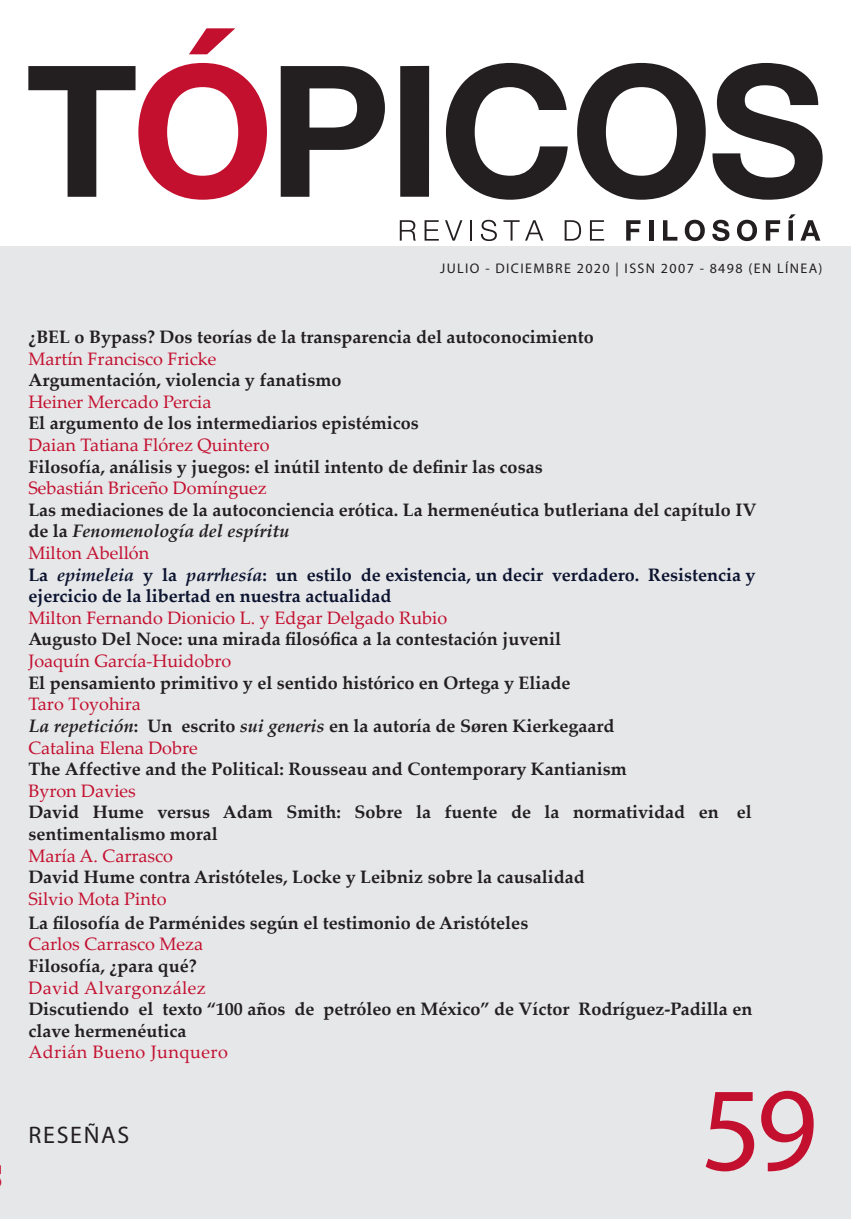
<style>
.page{position:relative;width:851px;height:1219px;background:#fff}
.page>*{position:absolute;margin:0;border:0;box-sizing:border-box;transform-origin:0 0}
.t1{font:120px "Myriad Pro";color:#c3102f}
.t2{font:24px "Myriad Pro";letter-spacing:.07em;color:#231f20}
.t3{font:700 18px "Palatino Linotype";color:#231f20}
.t4{font:18px "Palatino Linotype";color:#c3102f}
.t5{font:700 18px "Palatino Linotype";color:#0b132f}
.t6{font:18px "Palatino Linotype";letter-spacing:.025em;color:#c3102f}
.t7{font:italic 700 18px "Palatino Linotype";color:#231f20}
.t8{font:14px "Myriad Pro";letter-spacing:.1em;color:#231f20}
.s1{font-style:normal}
.s2{font-style:italic}
</style>
<div class="page">
<svg style="left:28px;top:63px;width:239px;height:137px"></svg>
<svg style="left:189px;top:28px;width:46px;height:26px"></svg>
<svg style="left:281px;top:66px;width:104px;height:131px"></svg>
<div style="left:400px;top:66px;width:29px;height:131px;background:#231f20"></div>
<svg style="left:446px;top:63px;width:121px;height:137px"></svg>
<svg style="left:577px;top:63px;width:128px;height:137px"></svg>
<svg style="left:712px;top:63px;width:110px;height:137px"></svg>
<svg style="left:400px;top:220px;width:16px;height:21px"></svg>
<svg style="left:424px;top:220px;width:14px;height:21px"></svg>
<svg style="left:445px;top:220px;width:17px;height:21px"></svg>
<hr style="left:470px;top:220px;width:2px;height:21px;background:#231f20">
<svg style="left:481px;top:220px;width:16px;height:21px"></svg>
<svg style="left:503px;top:220px;width:16px;height:21px"></svg>
<svg style="left:525px;top:220px;width:18px;height:21px"></svg>
<svg style="left:564px;top:220px;width:17px;height:21px"></svg>
<svg style="left:590px;top:220px;width:14px;height:21px"></svg>
<svg style="left:626px;top:220px;width:14px;height:21px"></svg>
<div style="left:648px;top:220px;width:5px;height:21px;background:#231f20"></div>
<svg style="left:663px;top:220px;width:14px;height:21px"></svg>
<svg style="left:684px;top:220px;width:20px;height:21px"></svg>
<svg style="left:712px;top:220px;width:17px;height:21px"></svg>
<svg style="left:737px;top:220px;width:19px;height:21px"></svg>
<svg style="left:765px;top:220px;width:15px;height:21px"></svg>
<svg style="left:788px;top:214px;width:32px;height:27px"></svg>
<div style="left:0;top:247px;width:850px;height:972px;background:#e6e7e9"></div>
<p class="t8" style="left:440px;top:259px;width:384px">JULIO - DICIEMBRE 2020 | ISSN 2007 - 8498 (EN LÍNEA)</p>
<p class="t3" style="left:28px;top:324px;width:566px">¿BEL o Bypass? Dos teorías de la transparencia del autoconocimiento</p>
<p class="t4" style="left:28px;top:346px;width:189px">Martín Francisco Fricke</p>
<p class="t3" style="left:28px;top:367px;width:314px">Argumentación, violencia y fanatismo</p>
<p class="t4" style="left:28px;top:389px;width:184px">Heiner Mercado Percia</p>
<p class="t3" style="left:28px;top:411px;width:392px">El argumento de los intermediarios epistémicos</p>
<p class="t4" style="left:28px;top:432px;width:243px">Daian Tatiana Flórez Quintero</p>
<p class="t3" style="left:28px;top:454px;width:515px">Filosofía, análisis y juegos: el inútil intento de definir las cosas</p>
<p class="t4" style="left:28px;top:475px;width:240px">Sebastián Briceño Domínguez</p>
<p class="t3" style="left:28px;top:497px;width:729px">Las mediaciones de la autoconciencia erótica. La hermenéutica butleriana del capítulo IV</p>
<p class="t7" style="left:28px;top:519px;width:262px"><span class="s1">de la</span> Fenomenología del espíritu</p>
<p class="t4" style="left:28px;top:540px;width:122px">Milton Abellón</p>
<p class="t5" style="left:28px;top:562px;width:728px">La <span class="s2">epimeleia</span> y la <span class="s2">parrhesía</span>: un estilo de existencia, un decir verdadero. Resistencia y</p>
<p class="t5" style="left:28px;top:583px;width:364px">ejercicio de la libertad en nuestra actualidad</p>
<p class="t4" style="left:28px;top:605px;width:420px">Milton Fernando Dionicio L. y Edgar Delgado Rubio</p>
<p class="t3" style="left:28px;top:627px;width:534px">Augusto Del Noce: una mirada filosófica a la contestación juvenil</p>
<p class="t4" style="left:28px;top:648px;width:204px">Joaquín García-Huidobro</p>
<p class="t3" style="left:28px;top:670px;width:543px">El pensamiento primitivo y el sentido histórico en Ortega y Eliade</p>
<p class="t4" style="left:28px;top:691px;width:114px">Taro Toyohira</p>
<p class="t3" style="left:28px;top:713px;width:587px"><span class="s2">La repetición</span>: Un escrito <span class="s2">sui generis</span> en la autoría de Søren Kierkegaard</p>
<p class="t4" style="left:28px;top:735px;width:171px">Catalina Elena Dobre</p>
<p class="t3" style="left:28px;top:756px;width:600px">The Affective and the Political: Rousseau and Contemporary Kantianism</p>
<p class="t4" style="left:28px;top:778px;width:109px">Byron Davies</p>
<p class="t3" style="left:28px;top:799px;width:724px">David Hume versus Adam Smith: Sobre la fuente de la normatividad en el</p>
<p class="t3" style="left:28px;top:821px;width:191px">sentimentalismo moral</p>
<p class="t4" style="left:28px;top:843px;width:146px">María A. Carrasco</p>
<p class="t3" style="left:28px;top:864px;width:558px">David Hume contra Aristóteles, Locke y Leibniz sobre la causalidad</p>
<p class="t4" style="left:28px;top:886px;width:140px">Silvio Mota Pinto</p>
<p class="t3" style="left:28px;top:910px;width:501px">La filosofía de Parménides según el testimonio de Aristóteles</p>
<p class="t4" style="left:28px;top:931px;width:176px">Carlos Carrasco Meza</p>
<p class="t3" style="left:28px;top:953px;width:170px">Filosofía, ¿para qué?</p>
<p class="t6" style="left:28px;top:975px;width:179px">David Alvargonzález</p>
<p class="t3" style="left:28px;top:996px;width:725px">Discutiendo el texto “100 años de petróleo en México” de Víctor Rodríguez-Padilla en</p>
<p class="t3" style="left:28px;top:1018px;width:160px">clave hermenéutica</p>
<p class="t6" style="left:28px;top:1039px;width:201px">Adrián Bueno Junquero</p>
<p class="t2" style="left:29px;top:1121px;width:102px">RESEÑAS</p>
<p class="t1" style="left:700px;top:1056px;width:119px">59</p>
</div>
